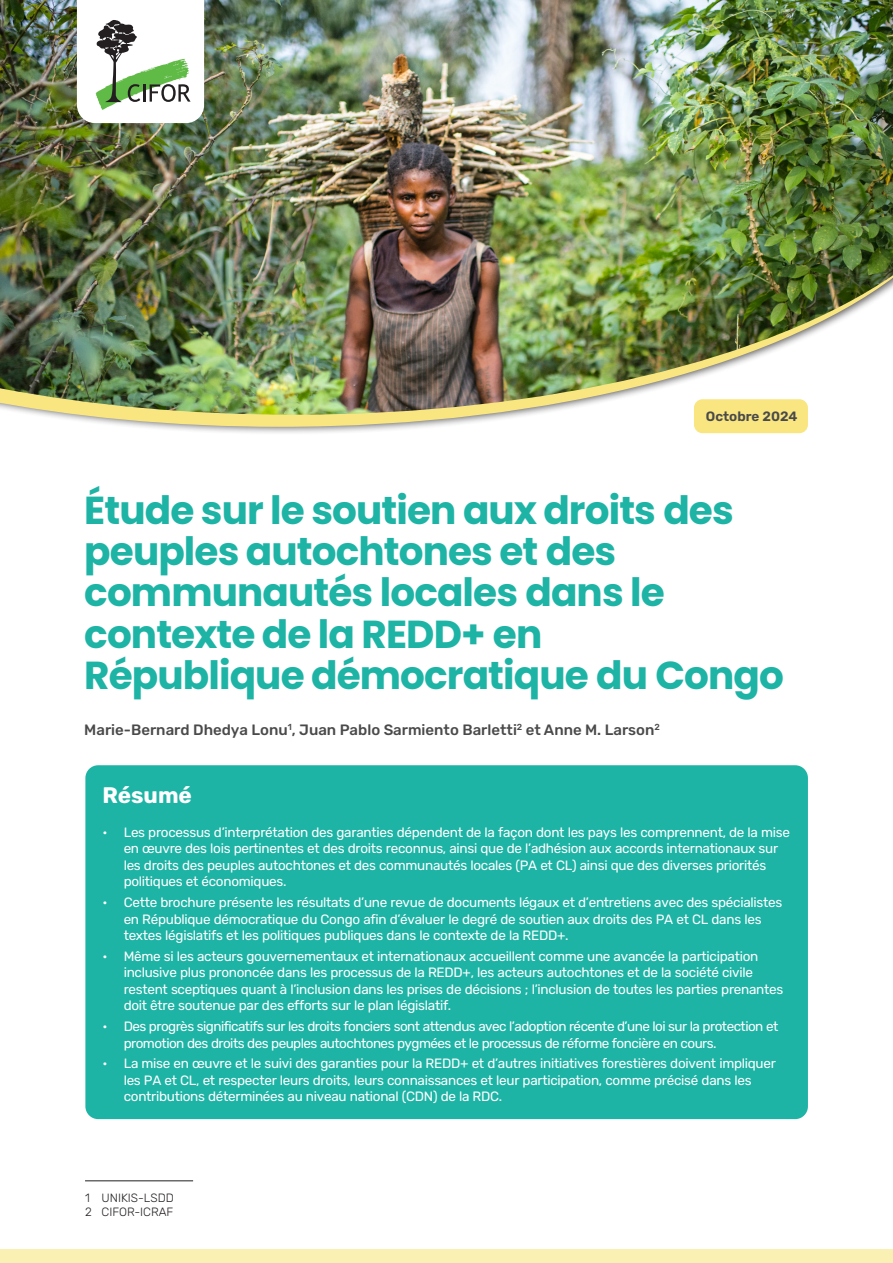
<style>
.page{position:relative;width:893px;height:1263px;background:#fff}
.page>*{position:absolute;margin:0;border:0;box-sizing:border-box;transform-origin:0 0}
.Body{font:700 39px/41.2px "Poppins";letter-spacing:-.025em;color:#1db4a5}
.Heading{font:700 22.5px "Rubik";color:#fff}
.Body-2{font:500 15px "Rubik";color:#4a4a4a}
.t1{font:13.5px/16.5px "Rubik";letter-spacing:-.02em;color:#fff}
.t2{font:13.5px/16.5px "Rubik";letter-spacing:-.04em;color:#fff}
.Heading-2{font:600 13.5px "Rubik";color:#4a4a4a}
.Footnote___Paragraph{font:300 12px "Rubik";color:#231f20}
</style>
<div class="page">
<svg style="left:44px;top:415px;width:481px;height:12px;fill:#f9e680"></svg>
<img style="left:0;top:0;width:893px;height:415px">
<svg style="left:77px;top:0;width:127px;height:123px"></svg>
<div style="left:0;top:1249px;width:893px;height:14px;background:#fbf0b3"></div>
<div style="left:694px;top:399px;width:114px;height:34px;background:#f9e680;border-radius:9px"></div>
<div style="left:85px;top:765px;width:723px;height:354px;background:#1db4a5;border-radius:13px"></div>
<hr style="left:85px;top:1180px;width:108px;height:1px;background:#231f20">
<p class="Heading-2" style="left:706px;top:409px;width:93px">Octobre 2024</p>
<p class="Body" style="left:84px;top:490px;width:701px">Étude sur le soutien aux droits des peuples autochtones et des communautés locales dans le contexte de la REDD+ en<br>République démocratique du Congo</p>
<p class="Body-2" style="left:84px;top:722px;width:577px">Marie-Bernard Dhedya Lonu<sup>1</sup>, Juan Pablo Sarmiento Barletti<sup>2</sup> et Anne M. Larson<sup>2</sup></p>
<p class="Heading" style="left:102px;top:783px;width:91px">Résumé</p>
<p class="t1" style="left:124px;top:824px;width:668px;text-indent:-21px">• Les processus d’interprétation des garanties dépendent de la façon dont les pays les comprennent, de la mise en œuvre des lois pertinentes et des droits reconnus, ainsi que de l’adhésion aux accords internationaux sur les droits des peuples autochtones et des communautés locales (PA et CL) ainsi que des diverses priorités politiques et économiques.</p>
<p class="t1" style="left:124px;top:894px;width:660px;text-indent:-21px">• Cette brochure présente les résultats d’une revue de documents légaux et d’entretiens avec des spécialistes en République démocratique du Congo afin d’évaluer le degré de soutien aux droits des PA et CL dans les textes législatifs et les politiques publiques dans le contexte de la REDD+.</p>
<p class="t1" style="left:124px;top:948px;width:661px;text-indent:-21px">• Même si les acteurs gouvernementaux et internationaux accueillent comme une avancée la participation inclusive plus prononcée dans les processus de la REDD+, les acteurs autochtones et de la société civile restent sceptiques quant à l’inclusion dans les prises de décisions ; l’inclusion de toutes les parties prenantes doit être soutenue par des efforts sur le plan législatif.</p>
<p class="t2" style="left:124px;top:1018px;width:656px;text-indent:-21px">• Des progrès significatifs sur les droits fonciers sont attendus avec l’adoption récente d’une loi sur la protection et promotion des droits des peuples autochtones pygmées et le processus de réforme foncière en cours.</p>
<p class="t1" style="left:124px;top:1056px;width:654px;text-indent:-21px">• La mise en œuvre et le suivi des garanties pour la REDD+ et d’autres initiatives forestières doivent impliquer les PA et CL, et respecter leurs droits, leurs connaissances et leur participation, comme précisé dans les contributions déterminées au niveau national (CDN) de la RDC.</p>
<p class="Footnote___Paragraph" style="left:85px;top:1191px;width:90px">1 UNIKIS-LSDD</p>
<p class="Footnote___Paragraph" style="left:85px;top:1205px;width:90px">2 CIFOR-ICRAF</p>
</div>
